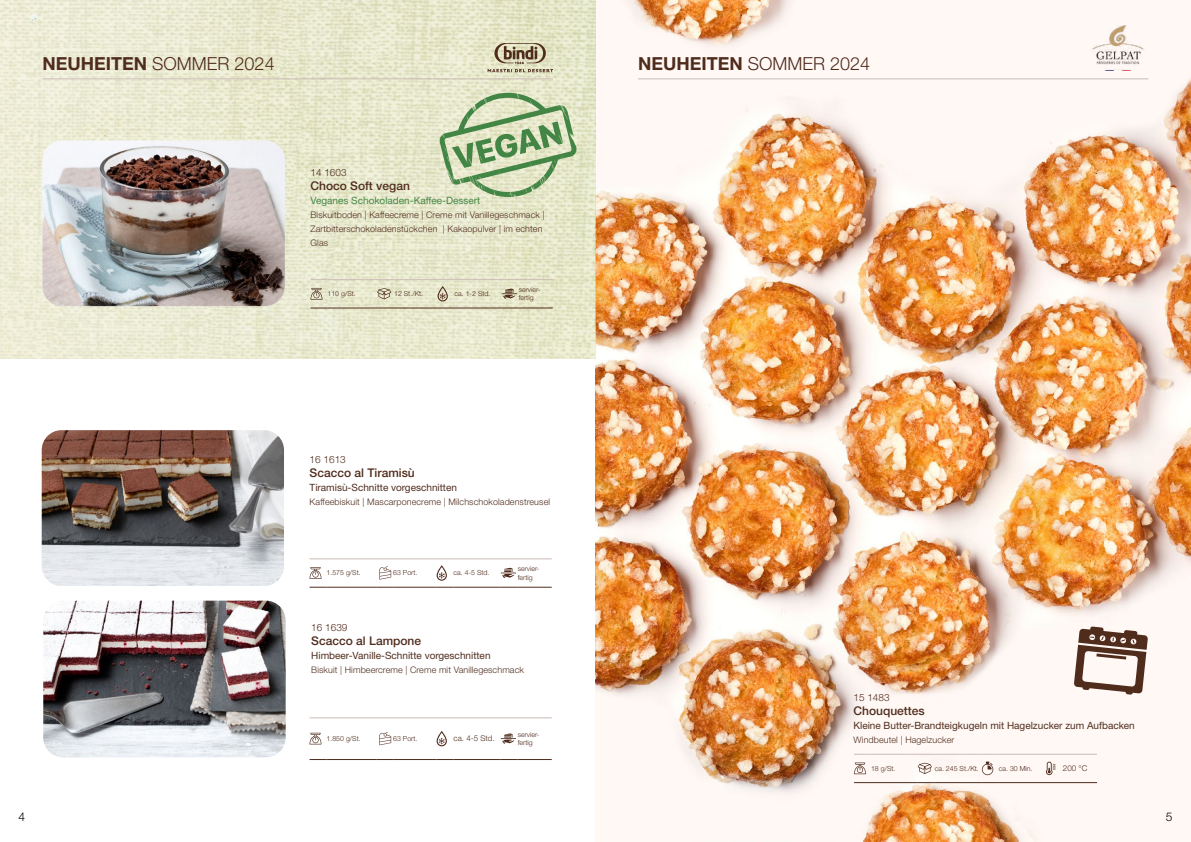
<style>
.page{position:relative;width:1191px;height:842px;background:#fff}
.page>*{position:absolute;margin:0;border:0;box-sizing:border-box;transform-origin:0 0}
.t1{font:300 18px "Helvetica Neue LT Pro";color:#502c1d}
.t2{font:500 12px "Helvetica Neue LT Pro";color:#502c1d}
.t3{font:300 12px "Helvetica Neue LT Pro";color:#000}
.t4{font:10px "Helvetica Neue LT Pro";color:#502c1d}
.t5{font:10px "Helvetica Neue LT Pro";color:#448745}
.t6{font:300 10px "Helvetica Neue LT Pro";color:#502c1d}
.t7{font:300 9px/14px "Helvetica Neue LT Pro";letter-spacing:.01em;color:#502c1d}
.t8{font:300 8px "Helvetica Neue LT Pro";color:#502c1d}
.t9{font:300 7px/8.4px "Helvetica Neue LT Pro";color:#502c1d}
.s1{font-weight:700}
</style>
<div class="page">
<img style="left:595px;top:0;width:596px;height:842px">
<img style="left:1090px;top:25px;width:55px;height:45px">
<img style="left:0;top:0;width:595px;height:358px">
<img style="left:42px;top:141px;width:243px;height:165px">
<svg style="left:310px;top:279px;width:17px;height:1px"></svg>
<hr style="left:327px;top:279px;width:50px;height:1px;background:#cbbcb5">
<svg style="left:377px;top:279px;width:17px;height:1px"></svg>
<hr style="left:394px;top:279px;width:43px;height:1px;background:#cbbcb5">
<svg style="left:437px;top:279px;width:17px;height:1px"></svg>
<hr style="left:454px;top:279px;width:47px;height:1px;background:#cbbcb5">
<svg style="left:501px;top:279px;width:17px;height:1px"></svg>
<hr style="left:518px;top:279px;width:34px;height:1px;background:#cbbcb5">
<svg style="left:310px;top:308px;width:17px;height:1px"></svg>
<hr style="left:327px;top:308px;width:50px;height:1px;background:#502c1d">
<svg style="left:377px;top:308px;width:17px;height:1px"></svg>
<hr style="left:394px;top:308px;width:43px;height:1px;background:#502c1d">
<svg style="left:437px;top:308px;width:17px;height:1px"></svg>
<hr style="left:454px;top:308px;width:47px;height:1px;background:#502c1d">
<svg style="left:501px;top:308px;width:17px;height:1px"></svg>
<hr style="left:518px;top:308px;width:34px;height:1px;background:#502c1d">
<svg style="left:310px;top:288px;width:12px;height:12px"></svg>
<svg style="left:377px;top:288px;width:14px;height:11px"></svg>
<svg style="left:437px;top:286px;width:11px;height:15px"></svg>
<svg style="left:501px;top:288px;width:16px;height:11px"></svg>
<img style="left:43px;top:601px;width:243px;height:156px">
<img style="left:42px;top:430px;width:242px;height:156px">
<svg style="left:309px;top:559px;width:17px;height:1px"></svg>
<hr style="left:326px;top:559px;width:50px;height:1px;background:#cbbcb5">
<svg style="left:376px;top:559px;width:17px;height:1px"></svg>
<hr style="left:393px;top:559px;width:43px;height:1px;background:#cbbcb5">
<hr style="left:453px;top:559px;width:48px;height:1px;background:#cbbcb5">
<svg style="left:501px;top:559px;width:17px;height:1px"></svg>
<hr style="left:518px;top:559px;width:34px;height:1px;background:#cbbcb5">
<svg style="left:309px;top:587px;width:17px;height:1px"></svg>
<hr style="left:326px;top:587px;width:50px;height:1px;background:#502c1d">
<svg style="left:376px;top:587px;width:17px;height:1px"></svg>
<hr style="left:393px;top:587px;width:43px;height:1px;background:#502c1d">
<svg style="left:436px;top:587px;width:17px;height:1px"></svg>
<hr style="left:453px;top:587px;width:48px;height:1px;background:#502c1d">
<svg style="left:501px;top:587px;width:17px;height:1px"></svg>
<hr style="left:518px;top:587px;width:34px;height:1px;background:#502c1d">
<svg style="left:309px;top:567px;width:12px;height:12px"></svg>
<svg style="left:379px;top:566px;width:12px;height:14px"></svg>
<svg style="left:436px;top:559px;width:17px;height:22px"></svg>
<svg style="left:501px;top:568px;width:15px;height:10px"></svg>
<svg style="left:854px;top:754px;width:17px;height:1px"></svg>
<hr style="left:871px;top:754px;width:46px;height:1px;background:#cbbcb5">
<svg style="left:917px;top:754px;width:17px;height:1px"></svg>
<hr style="left:934px;top:754px;width:48px;height:1px;background:#cbbcb5">
<svg style="left:982px;top:754px;width:17px;height:1px"></svg>
<hr style="left:999px;top:754px;width:47px;height:1px;background:#cbbcb5">
<svg style="left:1046px;top:754px;width:17px;height:1px"></svg>
<hr style="left:1063px;top:754px;width:34px;height:1px;background:#cbbcb5">
<svg style="left:854px;top:782px;width:17px;height:1px"></svg>
<hr style="left:871px;top:782px;width:46px;height:1px;background:#502c1d">
<svg style="left:917px;top:782px;width:17px;height:1px"></svg>
<hr style="left:934px;top:782px;width:48px;height:1px;background:#502c1d">
<svg style="left:982px;top:782px;width:17px;height:1px"></svg>
<hr style="left:999px;top:782px;width:47px;height:1px;background:#502c1d">
<svg style="left:1046px;top:782px;width:17px;height:1px"></svg>
<hr style="left:1063px;top:782px;width:34px;height:1px;background:#502c1d">
<svg style="left:854px;top:762px;width:12px;height:12px"></svg>
<svg style="left:917px;top:763px;width:14px;height:11px"></svg>
<svg style="left:982px;top:762px;width:11px;height:13px"></svg>
<svg style="left:1046px;top:762px;width:9px;height:13px"></svg>
<svg style="left:487px;top:43px;width:66px;height:29px;background:#bcb398"></svg>
<svg style="left:309px;top:718px;width:17px;height:1px"></svg>
<hr style="left:326px;top:718px;width:50px;height:1px;background:#cbbcb5">
<svg style="left:376px;top:718px;width:17px;height:1px"></svg>
<hr style="left:393px;top:718px;width:43px;height:1px;background:#cbbcb5">
<svg style="left:436px;top:718px;width:17px;height:1px"></svg>
<hr style="left:453px;top:718px;width:48px;height:1px;background:#cbbcb5">
<svg style="left:501px;top:718px;width:17px;height:1px"></svg>
<hr style="left:518px;top:718px;width:34px;height:1px;background:#cbbcb5">
<svg style="left:309px;top:759px;width:17px;height:1px"></svg>
<hr style="left:326px;top:759px;width:50px;height:1px;background:#502c1d">
<svg style="left:376px;top:759px;width:17px;height:1px"></svg>
<hr style="left:393px;top:759px;width:43px;height:1px;background:#502c1d">
<svg style="left:436px;top:759px;width:17px;height:1px"></svg>
<hr style="left:453px;top:759px;width:48px;height:1px;background:#502c1d">
<svg style="left:501px;top:759px;width:17px;height:1px"></svg>
<hr style="left:518px;top:759px;width:34px;height:1px;background:#502c1d">
<svg style="left:309px;top:733px;width:12px;height:11px"></svg>
<svg style="left:379px;top:732px;width:12px;height:13px"></svg>
<svg style="left:436px;top:731px;width:11px;height:15px"></svg>
<svg style="left:501px;top:733px;width:15px;height:11px"></svg>
<svg style="left:1073px;top:626px;width:75px;height:69px"></svg>
<hr style="left:43px;top:78px;width:510px;height:1px;background:#cbbcb5">
<hr style="left:638px;top:78px;width:510px;height:1px;background:#cbbcb5">
<svg style="left:439px;top:93px;width:138px;height:104px;background:#b9cca5"></svg>
<h1 class="t1" style="left:43px;top:52px;width:234px"><span class="s1">NEUHEITEN</span> SOMMER 2024</h1>
<h1 class="t1" style="left:638px;top:52px;width:234px"><span class="s1">NEUHEITEN</span> SOMMER 2024</h1>
<p class="t6" style="left:310px;top:166px;width:38px">14 1603</p>
<h2 class="t2" style="left:310px;top:179px;width:101px">Choco Soft vegan</h2>
<p class="t5" style="left:310px;top:194px;width:171px">Veganes Schokoladen-Kaffee-Dessert</p>
<p class="t7" style="left:310px;top:208px;width:236px">Biskuitboden | Kaffeecreme | Creme mit Vanillegeschmack |<br>Zartbitterschokoladenstückchen | Kakaopulver | im echten<br>Glas</p>
<p class="t9" style="left:327px;top:289px;width:30px">110 g/St.</p>
<p class="t9" style="left:394px;top:289px;width:31px">12 St./Kt.</p>
<p class="t9" style="left:454px;top:289px;width:37px">ca. 1-2 Std.</p>
<p class="t9" style="left:518px;top:285px;width:23px">servier&shy;fertig</p>
<h2 class="t3" style="left:19px;top:809px;width:8px">4</h2>
<p class="t6" style="left:310px;top:453px;width:38px">16 1613</p>
<h2 class="t2" style="left:310px;top:466px;width:107px">Scacco al Tiramisù</h2>
<p class="t4" style="left:310px;top:481px;width:149px">Tiramisù-Schnitte vorgeschnitten</p>
<p class="t7" style="left:310px;top:495px;width:242px">Kaffeebiskuit | Mascarponecreme | Milchschokoladenstreusel</p>
<p class="t9" style="left:326px;top:569px;width:36px">1.575 g/St.</p>
<p class="t9" style="left:393px;top:569px;width:26px">63 Port.</p>
<p class="t9" style="left:453px;top:569px;width:37px">ca. 4-5 Std.</p>
<p class="t9" style="left:518px;top:564px;width:23px">servier&shy;fertig</p>
<p class="t6" style="left:311px;top:621px;width:38px">16 1639</p>
<h2 class="t2" style="left:311px;top:634px;width:111px">Scacco al Lampone</h2>
<p class="t4" style="left:311px;top:649px;width:181px">Himbeer-Vanille-Schnitte vorgeschnitten</p>
<p class="t7" style="left:311px;top:663px;width:214px">Biskuit | Himbeercreme | Creme mit Vanillegeschmack</p>
<p class="t9" style="left:326px;top:734px;width:36px">1.850 g/St.</p>
<p class="t9" style="left:393px;top:734px;width:26px">63 Port.</p>
<p class="t8" style="left:453px;top:734px;width:43px">ca. 4-5 Std.</p>
<p class="t9" style="left:518px;top:730px;width:23px">servier&shy;fertig</p>
<p class="t6" style="left:853px;top:691px;width:38px">15 1483</p>
<h2 class="t2" style="left:853px;top:704px;width:73px">Chouquettes</h2>
<p class="t4" style="left:853px;top:719px;width:283px">Kleine Butter-Brandteigkugeln mit Hagelzucker zum Aufbacken</p>
<p class="t7" style="left:853px;top:733px;width:102px">Windbeutel | Hagelzucker</p>
<p class="t9" style="left:871px;top:764px;width:26px">18 g/St.</p>
<p class="t9" style="left:934px;top:764px;width:46px">ca. 245 St./Kt.</p>
<p class="t9" style="left:999px;top:764px;width:35px">ca. 30 Min.</p>
<p class="t8" style="left:1063px;top:763px;width:26px">200 °C</p>
<h2 class="t3" style="left:1165px;top:809px;width:8px">5</h2>
</div>
